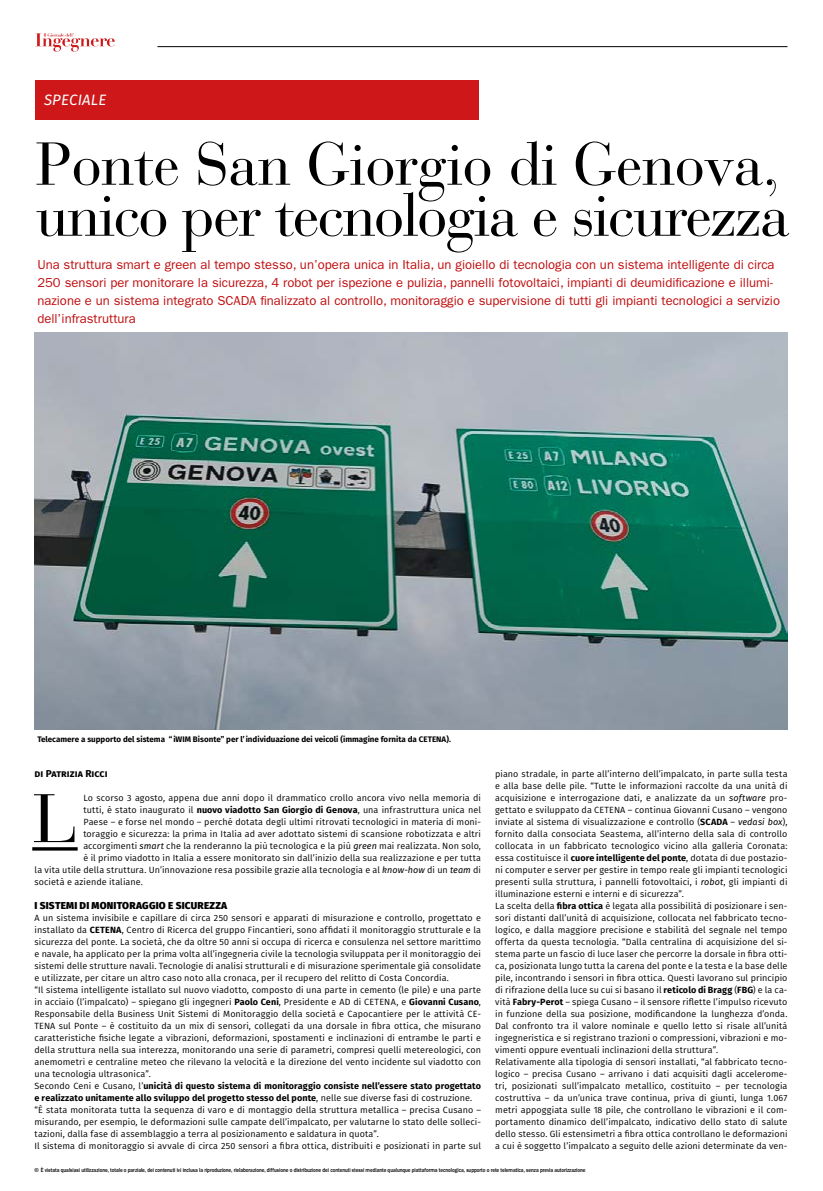
<style>
.page{position:relative;width:823px;height:1191px;background:#fff}
.page>*{position:absolute;margin:0;border:0;box-sizing:border-box;transform-origin:0 0}
.t1{font:68px "Bauer Bodoni Std";color:#000}
.t2{font:60px/51px "Bauer Bodoni Std";letter-spacing:-.03em;color:#000}
.t3{font:italic 15px "Fira Sans";letter-spacing:.01em;color:#fff}
.t4{font:13px/18px "ITC Franklin Gothic Std";color:#c00d0e}
.TITOLETTI_NEL_TESTO{font:800 10px "Fira Sans";letter-spacing:.02em;color:#000}
.FIRMA{font:700 10px "Fira Sans";letter-spacing:.005em;color:#000}
.t5{font:9px/12px "Fira Sans";letter-spacing:.01em;color:#000;text-align:justify}
.t6{font:700 9px/12px "Fira Sans";letter-spacing:.01em;color:#000}
.DIDA{font:700 8px "Fira Sans";color:#000}
.t7{font:500 6px "Franklin Gothic";letter-spacing:-.01em;color:#000}
.s1{font-weight:700}
.s2{font-style:italic}
.s3{font-weight:400}
</style>
<div class="page">
<hr style="left:157px;top:46px;width:630px;height:1px;background:#000">
<svg style="left:35px;top:33px;width:80px;height:19px"></svg>
<hr style="left:32px;top:847px;width:46px;height:3px;background:#000">
<div style="left:35px;top:80px;width:444px;height:40px;background:#cd1719"></div>
<img style="left:34px;top:332px;width:753px;height:397px">
<p class="t3" style="left:44px;top:89px;width:64px">SPECIALE</p>
<p class="t2" style="left:35px;top:139px;width:755px">Ponte San Giorgio di Genova, unico per tecnologia e sicurezza</p>
<p class="t4" style="left:37px;top:256px;width:743px">Una struttura smart e green al tempo stesso, un’opera unica in Italia, un gioiello di tecnologia con un sistema intelligente di circa 250 sensori per monitorare la sicurezza, 4 robot per ispezione e pulizia, pannelli fotovoltaici, impianti di deumidificazione e illumi&shy;nazione e un sistema integrato SCADA finalizzato al controllo, monitoraggio e supervisione di tutti gli impianti tecnologici a servizio dell’infrastruttura</p>
<p class="DIDA" style="left:37px;top:733px;width:415px">Telecamere a supporto del sistema “iWIM Bisonte” per l’individuazione dei veicoli (immagine fornita da CETENA).</p>
<p class="FIRMA" style="left:34px;top:764px;width:75px">di Patrizia Ricci</p>
<p class="t5" style="left:83px;top:791px;width:399px">Lo scorso 3 agosto, appena due anni dopo il drammatico crollo ancora vivo nella memoria di</p>
<p class="t5" style="left:83px;top:803px;width:399px">tutti, è stato inaugurato il <span class="s1">nuovo viadotto San Giorgio di Genova</span>, una infrastruttura unica nel</p>
<p class="t5" style="left:83px;top:815px;width:399px">Paese – e forse nel mondo – perché dotata degli ultimi ritrovati tecnologici in materia di moni-</p>
<p class="t5" style="left:83px;top:827px;width:399px">toraggio e sicurezza: la prima in Italia ad aver adottato sistemi di scansione robotizzata e altri</p>
<p class="t5" style="left:83px;top:839px;width:399px">accorgimenti <span class="s2">smart</span> che la renderanno la più tecnologica e la più <span class="s2">green</span> mai realizzata. Non solo,</p>
<p class="t5" style="left:83px;top:851px;width:399px">è il primo viadotto in Italia a essere monitorato sin dall’inizio della sua realizzazione e per tutta</p>
<p class="t5" style="left:34px;top:863px;width:447px">la vita utile della struttura. Un’innovazione resa possibile grazie alla tecnologia e al <span class="s2">know-how</span> di un <span class="s2">team</span> di</p>
<p class="t5" style="left:34px;top:875px;width:110px">società e aziende italiane.</p>
<p class="TITOLETTI_NEL_TESTO" style="left:35px;top:896px;width:194px">I SISTEMI DI MONITORAGGIO E SICUREZZA</p>
<p class="t5" style="left:34px;top:911px;width:448px">A un sistema invisibile e capillare di circa 250 sensori e apparati di misurazione e controllo, progettato e installato da <span class="s1">CETENA</span>, Centro di Ricerca del gruppo Fincantieri, sono affidati il monitoraggio strutturale e la sicurezza del ponte. La società, che da oltre 50 anni si occupa di ricerca e consulenza nel settore marittimo e navale, ha applicato per la prima volta all’ingegneria civile la tecnologia sviluppata per il monitoraggio dei sistemi delle strutture navali. Tecnologie di analisi strutturali e di misurazione sperimentale già consolidate e utilizzate, per citare un altro caso noto alla cronaca, per il recupero del relitto di Costa Concordia.</p>
<p class="t5" style="left:34px;top:983px;width:448px">“Il sistema intelligente istallato sul nuovo viadotto, composto di una parte in cemento (le pile) e una parte in acciaio (l’impalcato) – spiegano gli ingegneri <span class="s1">Paolo Ceni</span>, Presidente e AD di CETENA, e <span class="s1">Giovanni Cusano</span>, Responsabile della Business Unit Sistemi di Monitoraggio della società e Capocantiere per le attività CE-TENA sul Ponte – è costituito da un mix di sensori, collegati da una dorsale in fibra ottica, che misurano caratteristiche fisiche legate a vibrazioni, deformazioni, spostamenti e inclinazioni di entrambe le parti e della struttura nella sua interezza, monitorando una serie di parametri, compresi quelli metereologici, con anemometri e centraline meteo che rilevano la velocità e la direzione del vento incidente sul viadotto con una tecnologia ultrasonica”.</p>
<p class="t6" style="left:34px;top:1078px;width:447px"><span class="s3">Secondo Ceni e Cusano, l’</span>unicità di questo sistema di monitoraggio consiste nell’essere stato progettato e realizzato unitamente allo sviluppo del progetto stesso del ponte<span class="s3">, nelle sue diverse fasi di costruzione.</span></p>
<p class="t5" style="left:34px;top:1103px;width:447px">“È stata monitorata tutta la sequenza di varo e di montaggio della struttura metallica – precisa Cusano – misurando, per esempio, le deformazioni sulle campate dell’impalcato, per valutarne lo stato delle solleci&shy;tazioni, dalla fase di assemblaggio a terra al posizionamento e saldatura in quota”.</p>
<p class="t5" style="left:34px;top:1139px;width:447px">Il sistema di monitoraggio si avvale di circa 250 sensori a fibra ottica, distribuiti e posizionati in parte sul</p>
<p class="t1" style="left:32px;top:778px;width:47px">L</p>
<p class="t5" style="left:495px;top:767px;width:293px">piano stradale, in parte all’interno dell’impalcato, in parte sulla testa e alla base delle pile. “Tutte le informazioni raccolte da una unità di acquisizione e interrogazione dati, e analizzate da un <span class="s2">software</span> pro&shy;gettato e sviluppato da CETENA – continua Giovanni Cusano – vengono inviate al sistema di visualizzazione e controllo (<span class="s1">SCADA</span> – <span class="s2">vedasi box</span>), fornito dalla consociata Seastema, all’interno della sala di controllo collocata in un fabbricato tecnologico vicino alla galleria Coronata: essa costituisce il <span class="s1">cuore intelligente del ponte</span>, dotata di due postazio&shy;ni computer e server per gestire in tempo reale gli impianti tecnologici presenti sulla struttura, i pannelli fotovoltaici, i <span class="s2">robot</span>, gli impianti di illuminazione esterni e interni e di sicurezza”.</p>
<p class="t5" style="left:495px;top:899px;width:294px">La scelta della <span class="s1">fibra ottica</span> è legata alla possibilità di posizionare i sen&shy;sori distanti dall’unità di acquisizione, collocata nel fabbricato tecno&shy;logico, e dalla maggiore precisione e stabilità del segnale nel tempo offerta da questa tecnologia. “Dalla centralina di acquisizione del si&shy;stema parte un fascio di luce laser che percorre la dorsale in fibra otti&shy;ca, posizionata lungo tutta la carena del ponte e la testa e la base delle pile, incontrando i sensori in fibra ottica. Questi lavorano sul principio di rifrazione della luce su cui si basano il <span class="s1">reticolo di Bragg</span> (<span class="s1">FBG</span>) e la ca&shy;vità <span class="s1">Fabry-Perot</span> – spiega Cusano – il sensore riflette l’impulso ricevuto in funzione della sua posizione, modificandone la lunghezza d’onda.<br>Dal confronto tra il valore nominale e quello letto si risale all’unità ingegneristica e si registrano trazioni o compressioni, vibrazioni e mo&shy;vimenti oppure eventuali inclinazioni della struttura”.</p>
<p class="t5" style="left:495px;top:1055px;width:293px">Relativamente alla tipologia di sensori installati, “al fabbricato tecno&shy;logico – precisa Cusano – arrivano i dati acquisiti dagli accelerome&shy;tri, posizionati sull’impalcato metallico, costituito – per tecnologia costruttiva – da un’unica trave continua, priva di giunti, lunga 1.067 metri appoggiata sulle 18 pile, che controllano le vibrazioni e il com&shy;portamento dinamico dell’impalcato, indicativo dello stato di salute dello stesso. Gli estensimetri a fibra ottica controllano le deformazioni a cui è soggetto l’impalcato a seguito delle azioni determinate da ven-</p>
<p class="t7" style="left:35px;top:1166px;width:552px">© È vietata qualsiasi utilizzazione, totale o parziale, dei contenuti ivi inclusa la riproduzione, rielaborazione, diffusione o distribuzione dei contenuti stessi mediante qualunque piattaforma tecnologica, supporto o rete telematica, senza previa autorizzazione</p>
</div>
